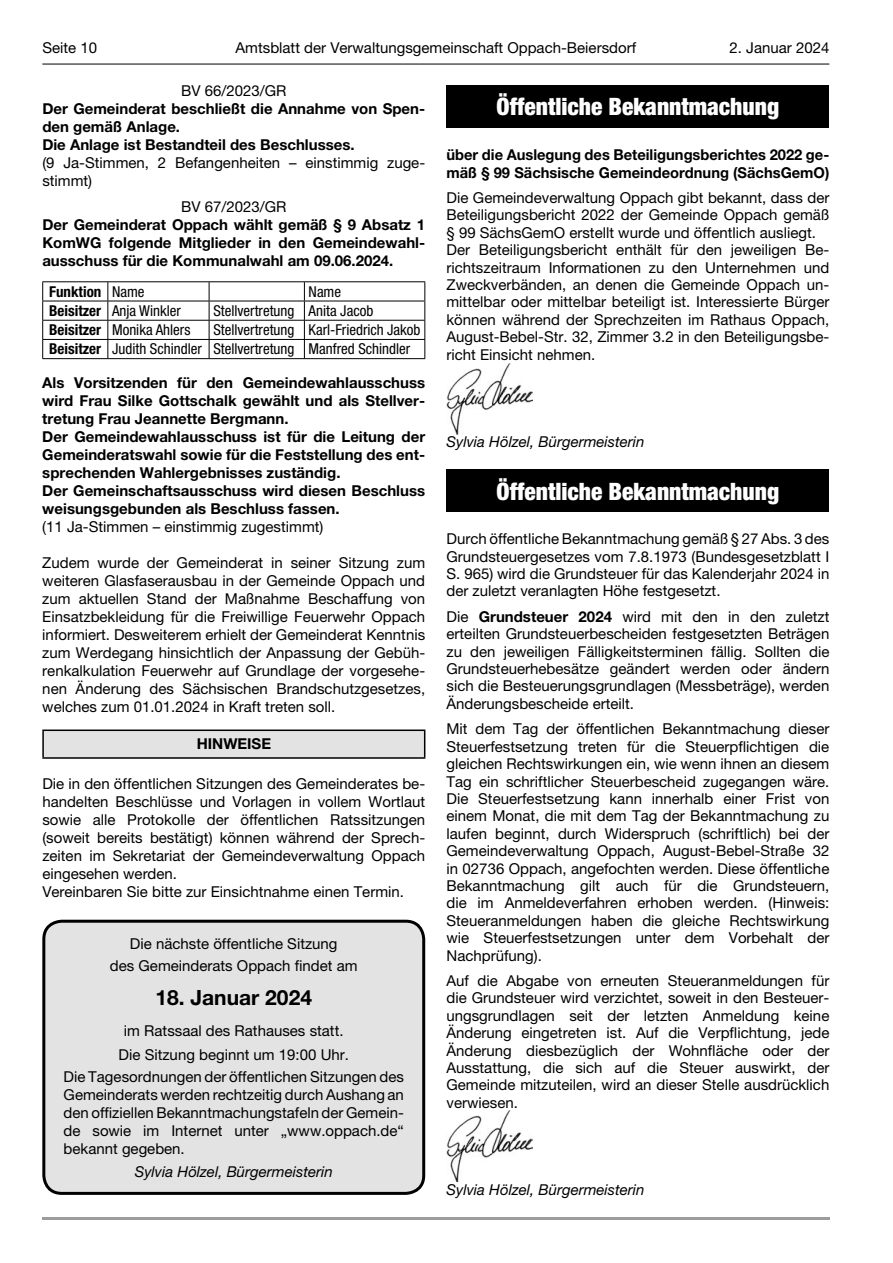
<style>
.page{position:relative;width:893px;height:1263px;background:#fff}
.page>*{position:absolute;margin:0;border:0;box-sizing:border-box;transform-origin:0 0}
.t1{font:900 condensed 24px "Helvetica Neue LT Pro";color:#fff}
.t2{font:700 21px "Helvetica Neue LT Pro";color:#000}
.t3{font:15px/17.4px "Helvetica Neue LT Pro";color:#000;text-align:justify}
.t4{font:700 15px/18px "Helvetica Neue LT Pro";color:#000}
.t5{font:condensed 15px/19.2px "Helvetica Neue LT Pro";color:#000}
.t6{font:italic 15px "Helvetica Neue LT Pro";color:#000}
.t7{font:700 condensed 15px "Helvetica Neue LT Pro";color:#000}
.s1{font-weight:400}
.s2{font-weight:700}
</style>
<div class="page">
<hr style="left:42px;top:64px;width:787px;height:1px;background:#000">
<hr style="left:42px;top:1217px;width:787px;height:3px;background:#9c9c9c">
<img style="left:446px;top:363px;width:86px;height:71px">
<img style="left:446px;top:1111px;width:86px;height:71px">
<hr style="left:42px;top:281px;width:383px;height:1px;background:#000">
<hr style="left:42px;top:301px;width:383px;height:1px;background:#000">
<hr style="left:42px;top:320px;width:383px;height:1px;background:#000">
<hr style="left:42px;top:339px;width:383px;height:1px;background:#000">
<hr style="left:42px;top:358px;width:383px;height:1px;background:#000">
<svg style="left:42px;top:282px;width:1px;height:76px"></svg>
<svg style="left:107px;top:282px;width:1px;height:76px"></svg>
<svg style="left:209px;top:282px;width:1px;height:76px"></svg>
<svg style="left:304px;top:282px;width:1px;height:76px"></svg>
<svg style="left:424px;top:282px;width:1px;height:76px"></svg>
<div style="left:43px;top:730px;width:381px;height:28px;background:#e3e3e3"></div>
<hr style="left:42px;top:730px;width:383px;height:1px;background:#000">
<hr style="left:42px;top:731px;width:2px;height:26px;background:#000">
<svg style="left:424px;top:731px;width:1px;height:26px"></svg>
<hr style="left:42px;top:757px;width:383px;height:2px;background:#000">
<div style="left:44px;top:921px;width:379px;height:272px;background:#e3e3e3;border-radius:18px"></div>
<div style="left:42px;top:920px;width:383px;height:275px;border:3px solid #000;border-radius:18px"></div>
<div style="left:446px;top:470px;width:383px;height:42px;background:#000"></div>
<div style="left:446px;top:86px;width:383px;height:42px;background:#000"></div>
<p class="t3" style="left:42px;top:41px;width:56px">Seite 10</p>
<p class="t3" style="left:235px;top:41px;width:402px">Amtsblatt der Verwaltungsgemeinschaft Oppach-Beiersdorf</p>
<p class="t3" style="left:729px;top:41px;width:101px">2. Januar 2024</p>
<p class="t3" style="left:181px;top:84px;width:107px">BV 66/2023/GR</p>
<p class="t4" style="left:42px;top:102px;width:384px">Der Gemeinderat beschließt die Annahme von Spen&shy;den gemäß Anlage.<br>Die Anlage ist Bestandteil des Beschlusses.</p>
<p class="t3" style="left:42px;top:156px;width:384px;line-height:18px">(9 Ja-Stimmen, 2 Befangenheiten – einstimmig zuge&shy;stimmt)</p>
<p class="t3" style="left:181px;top:200px;width:107px">BV 67/2023/GR</p>
<p class="t4" style="left:42px;top:218px;width:384px;text-align:justify">Der Gemeinderat Oppach wählt gemäß § 9 Absatz 1<br>KomWG folgende Mitglieder in den Gemeindewahl&shy;ausschuss für die Kommunalwahl am 09.06.2024.</p>
<p class="t7" style="left:49px;top:286px;width:97px">Funktion <span class="s1">Name</span></p>
<p class="t5" style="left:308px;top:283px;width:34px">Name</p>
<p class="t5" style="left:49px;top:303px;width:133px"><span class="s2">Beisitzer</span> Anja Winkler</p>
<p class="t5" style="left:213px;top:303px;width:161px">Stellvertretung Anita Jacob</p>
<p class="t5" style="left:49px;top:322px;width:143px"><span class="s2">Beisitzer</span> Monika Ahlers</p>
<h1 class="t1" style="left:496px;top:98px;width:284px">Öffentliche Bekanntmachung</h1>
<p class="t4" style="left:446px;top:148px;width:384px;line-height:17.4px">über die Auslegung des Beteiligungsberichtes 2022 ge&shy;mäß § 99 Sächsische Gemeindeordnung (SächsGemO)</p>
<p class="t3" style="left:446px;top:191px;width:384px;text-align:left">Die Gemeindeverwaltung Oppach gibt bekannt, dass der Beteiligungsbericht 2022 der Gemeinde Oppach gemäß § 99 SächsGemO erstellt wurde und öffentlich ausliegt.<br>Der Beteiligungsbericht enthält für den jeweiligen Be&shy;richtszeitraum Informationen zu den Unternehmen und Zweckverbänden, an denen die Gemeinde Oppach un&shy;mittelbar oder mittelbar beteiligt ist. Interessierte Bürger können während der Sprechzeiten im Rathaus Oppach, August-Bebel-Str. 32, Zimmer 3.2 in den Beteiligungsbe&shy;richt Einsicht nehmen.</p>
<p class="t5" style="left:49px;top:322px;width:373px;text-indent:164px">Stellvertretung Karl-Friedrich Jakob<br><span class="s2">Beisitzer</span> Judith Schindler Stellvertretung Manfred Schindler</p>
<p class="t4" style="left:42px;top:375px;width:384px">Als Vorsitzenden für den Gemeindewahlausschuss wird Frau Silke Gottschalk gewählt und als Stellver&shy;tretung Frau Jeannette Bergmann.<br>Der Gemeindewahlausschuss ist für die Leitung der Gemeinderatswahl sowie für die Feststellung des ent&shy;sprechenden Wahlergebnisses zuständig.<br>Der Gemeinschaftsausschuss wird diesen Beschluss weisungsgebunden als Beschluss fassen.</p>
<p class="t3" style="left:42px;top:519px;width:282px">(11 Ja-Stimmen – einstimmig zugestimmt)</p>
<p class="t3" style="left:42px;top:555px;width:384px;line-height:18px">Zudem wurde der Gemeinderat in seiner Sitzung zum weiteren Glasfaserausbau in der Gemeinde Oppach und zum aktuellen Stand der Maßnahme Beschaffung von Einsatzbekleidung für die Freiwillige Feuerwehr Oppach informiert. Desweiterem erhielt der Gemeinderat Kenntnis zum Werdegang hinsichtlich der Anpassung der Gebüh&shy;renkalkulation Feuerwehr auf Grundlage der vorgesehe&shy;nen Änderung des Sächsischen Brandschutzgesetzes, welches zum 01.01.2024 in Kraft treten soll.</p>
<p class="t4" style="left:197px;top:737px;width:76px">HINWEISE</p>
<p class="t3" style="left:42px;top:776px;width:384px;line-height:18px;text-align:left">Die in den öffentlichen Sitzungen des Gemeinderates be&shy;handelten Beschlüsse und Vorlagen in vollem Wortlaut sowie alle Protokolle der öffentlichen Ratssitzungen (soweit bereits bestätigt) können während der Sprech&shy;zeiten im Sekretariat der Gemeindeverwaltung Oppach eingesehen werden.<br>Vereinbaren Sie bitte zur Einsichtnahme einen Termin.</p>
<p class="t6" style="left:446px;top:436px;width:200px">Sylvia Hölzel, Bürgermeisterin</p>
<h1 class="t1" style="left:496px;top:482px;width:284px">Öffentliche Bekanntmachung</h1>
<p class="t3" style="left:446px;top:532px;width:384px">Durch öffentliche Bekanntmachung gemäß § 27 Abs. 3 des Grundsteuergesetzes vom 7.8.1973 (Bundesgesetzblatt I S. 965) wird die Grundsteuer für das Kalenderjahr 2024 in der zuletzt veranlagten Höhe festgesetzt.</p>
<p class="t3" style="left:446px;top:609px;width:384px">Die <span class="s2">Grundsteuer 2024</span> wird mit den in den zuletzt erteilten Grundsteuerbescheiden festgesetzten Beträgen zu den jeweiligen Fälligkeitsterminen fällig. Sollten die Grundsteuerhebesätze geändert werden oder ändern sich die Besteuerungsgrundlagen (Messbeträge), werden Änderungsbescheide erteilt.</p>
<p class="t3" style="left:446px;top:722px;width:384px">Mit dem Tag der öffentlichen Bekanntmachung dieser Steuerfestsetzung treten für die Steuerpflichtigen die gleichen Rechtswirkungen ein, wie wenn ihnen an diesem Tag ein schriftlicher Steuerbescheid zugegangen wäre.<br>Die Steuerfestsetzung kann innerhalb einer Frist von einem Monat, die mit dem Tag der Bekanntmachung zu laufen beginnt, durch Widerspruch (schriftlich) bei der Gemeindeverwaltung Oppach, August-Bebel-Straße 32 in 02736 Oppach, angefochten werden. Diese öffentliche Bekanntmachung gilt auch für die Grundsteuern, die im Anmeldeverfahren erhoben werden. (Hinweis:<br>Steueranmeldungen haben die gleiche Rechtswirkung wie Steuerfestsetzungen unter dem Vorbehalt der Nachprüfung).</p>
<p class="t3" style="left:446px;top:974px;width:384px">Auf die Abgabe von erneuten Steueranmeldungen für die Grundsteuer wird verzichtet, soweit in den Besteuer&shy;ungsgrundlagen seit der letzten Anmeldung keine Änderung eingetreten ist. Auf die Verpflichtung, jede Änderung diesbezüglich der Wohnfläche oder der Ausstattung, die sich auf die Steuer auswirkt, der Gemeinde mitzuteilen, wird an dieser Stelle ausdrücklich verwiesen.</p>
<p class="t3" style="left:110px;top:934px;width:249px;line-height:22.2px;text-align:center">Die nächste öffentliche Sitzung<br>des Gemeinderats Oppach findet am</p>
<h2 class="t2" style="left:155px;top:990px;width:158px">18. Januar 2024</h2>
<p class="t3" style="left:118px;top:1021px;width:232px;line-height:23.7px;text-align:center">im Ratssaal des Rathauses statt.<br>Die Sitzung beginnt um 19:00 Uhr.</p>
<p class="t3" style="left:64px;top:1070px;width:342px;line-height:18px">Die Tagesordnungen der öffentlichen Sitzungen des Gemeinderats werden rechtzeitig durch Aushang an den offiziellen Bekanntmachungstafeln der Gemein&shy;de sowie im Internet unter „www.oppach.de“ bekannt gegeben.</p>
<p class="t6" style="left:135px;top:1166px;width:200px">Sylvia Hölzel, Bürgermeisterin</p>
<p class="t6" style="left:446px;top:1184px;width:200px">Sylvia Hölzel, Bürgermeisterin</p>
</div>
